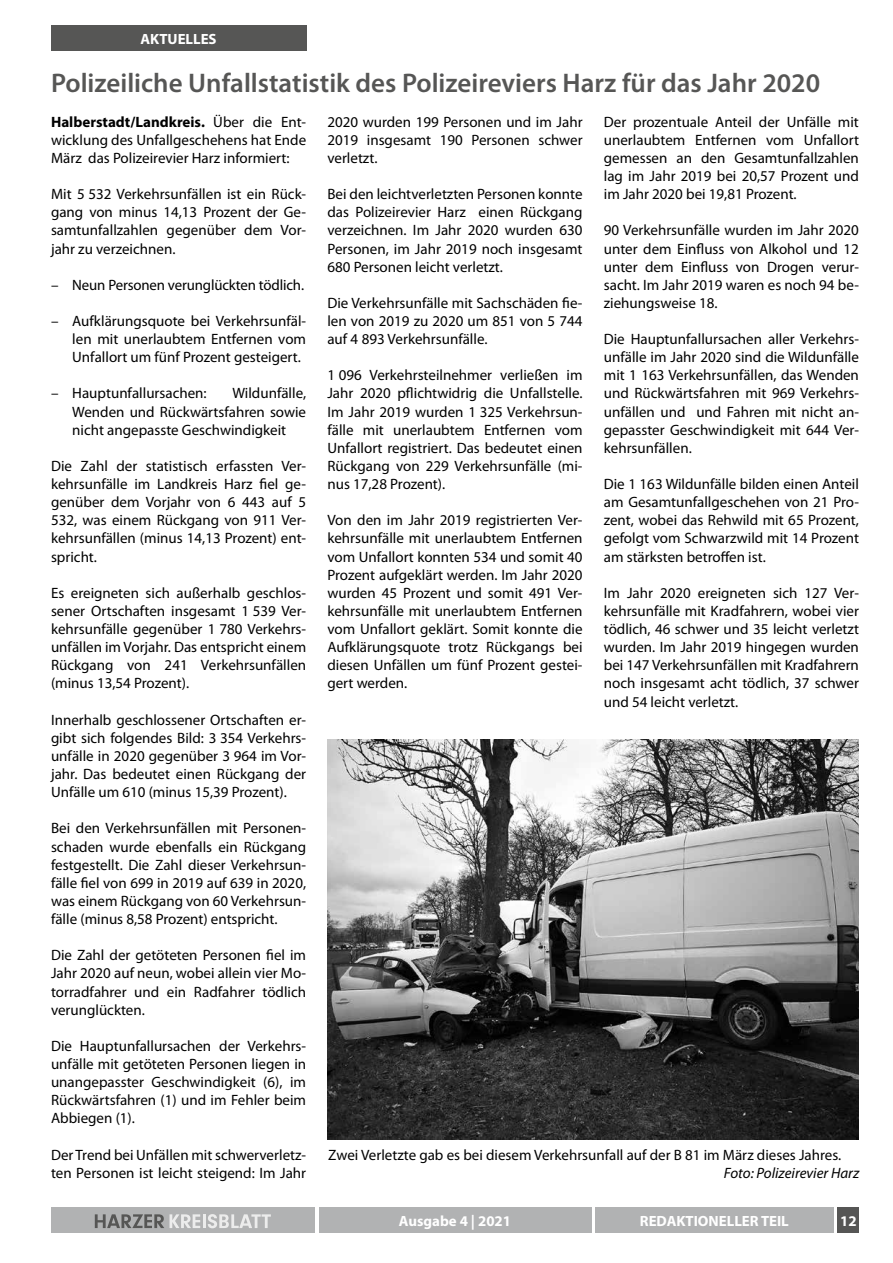
<style>
.page{position:relative;width:893px;height:1263px;background:#fff}
.page>*{position:absolute;margin:0;border:0;box-sizing:border-box;transform-origin:0 0}
.t1{font:600 27px "Myriad Pro";color:#565655}
.t2{font:15px/18.1px "Myriad Pro";color:#000;text-align:justify}
.t3{font:italic 15px "Myriad Pro";color:#000}
.t4{font:700 14.85px "Myriad Pro";color:#fff}
.s1{font-weight:700}
</style>
<div class="page">
<div style="left:51px;top:1208px;width:264px;height:25px;background:#b1b2b3"></div>
<svg style="left:95px;top:1214px;width:176px;height:14px"></svg>
<div style="left:595px;top:1208px;width:238px;height:25px;background:#b1b2b3"></div>
<div style="left:838px;top:1208px;width:21px;height:25px;background:#565655"></div>
<div style="left:319px;top:1208px;width:272px;height:25px;background:#b1b2b3"></div>
<div style="left:51px;top:26px;width:255px;height:25px;background:#565655"></div>
<img style="left:327px;top:740px;width:532px;height:400px">
<p class="t4" style="left:141px;top:29px;width:78px">AKTUELLES</p>
<h1 class="t1" style="left:51px;top:66px;width:771px">Polizeiliche Unfallstatistik des Polizeireviers Harz für das Jahr 2020</h1>
<p class="t2" style="left:51px;top:112px;width:257px"><span class="s1">Halberstadt/Landkreis.</span> Über die Ent&shy;wicklung des Unfallgeschehens hat Ende März das Polizeirevier Harz informiert:</p>
<p class="t2" style="left:51px;top:185px;width:257px">Mit 5 532 Verkehrsunfällen ist ein Rück&shy;gang von minus 14,13 Prozent der Ge&shy;samtunfallzahlen gegenüber dem Vor&shy;jahr zu verzeichnen.</p>
<p class="t2" style="left:51px;top:275px;width:255px">– Neun Personen verunglückten tödlich.</p>
<p class="t2" style="left:72px;top:312px;width:235px;text-indent:-21px">– Aufklärungsquote bei Verkehrsunfäl&shy;len mit unerlaubtem Entfernen vom Unfallort um fünf Prozent gesteigert.</p>
<p class="t2" style="left:51px;top:384px;width:157px">– Hauptunfallursachen:</p>
<p class="t2" style="left:604px;top:112px;width:257px">Der prozentuale Anteil der Unfälle mit unerlaubtem Entfernen vom Unfallort gemessen an den Gesamtunfallzahlen lag im Jahr 2019 bei 20,57 Prozent und im Jahr 2020 bei 19,81 Prozent.</p>
<p class="t2" style="left:604px;top:221px;width:257px">90 Verkehrsunfälle wurden im Jahr 2020 unter dem Einfluss von Alkohol und 12 unter dem Einfluss von Drogen verur&shy;sacht. Im Jahr 2019 waren es noch 94 be&shy;ziehungsweise 18.</p>
<p class="t2" style="left:604px;top:330px;width:257px">Die Hauptunfallursachen aller Verkehrs&shy;unfälle im Jahr 2020 sind die Wildunfälle mit 1 163 Verkehrsunfällen, das Wenden und Rückwärtsfahren mit 969 Verkehrs&shy;unfällen und und Fahren mit nicht an&shy;gepasster Geschwindigkeit mit 644 Ver&shy;kehrsunfällen.</p>
<p class="t2" style="left:604px;top:475px;width:257px">Die 1 163 Wildunfälle bilden einen Anteil am Gesamtunfallgeschehen von 21 Pro&shy;zent, wobei das Rehwild mit 65 Prozent, gefolgt vom Schwarzwild mit 14 Prozent am stärksten betroffen ist.</p>
<p class="t2" style="left:604px;top:583px;width:257px">Im Jahr 2020 ereigneten sich 127 Ver&shy;kehrsunfälle mit Kradfahrern, wobei vier tödlich, 46 schwer und 35 leicht verletzt wurden. Im Jahr 2019 hingegen wurden bei 147 Verkehrsunfällen mit Kradfahrern noch insgesamt acht tödlich, 37 schwer und 54 leicht verletzt.</p>
<p class="t2" style="left:327px;top:112px;width:257px">2020 wurden 199 Personen und im Jahr 2019 insgesamt 190 Personen schwer verletzt.</p>
<p class="t2" style="left:327px;top:185px;width:257px">Bei den leichtverletzten Personen konnte das Polizeirevier Harz einen Rückgang verzeichnen. Im Jahr 2020 wurden 630<br>Personen, im Jahr 2019 noch insgesamt 680 Personen leicht verletzt.</p>
<p class="t2" style="left:327px;top:294px;width:257px">Die Verkehrsunfälle mit Sachschäden fie&shy;len von 2019 zu 2020 um 851 von 5 744 auf 4 893 Verkehrsunfälle.</p>
<p class="t2" style="left:327px;top:366px;width:257px">1 096 Verkehrsteilnehmer verließen im Jahr 2020 pflichtwidrig die Unfallstelle.<br>Im Jahr 2019 wurden 1 325 Verkehrsun&shy;fälle mit unerlaubtem Entfernen vom Unfallort registriert. Das bedeutet einen Rückgang von 229 Verkehrsunfälle (mi&shy;nus 17,28 Prozent).</p>
<p class="t2" style="left:327px;top:511px;width:257px">Von den im Jahr 2019 registrierten Ver&shy;kehrsunfälle mit unerlaubtem Entfernen vom Unfallort konnten 534 und somit 40<br>Prozent aufgeklärt werden. Im Jahr 2020 wurden 45 Prozent und somit 491 Ver&shy;kehrsunfälle mit unerlaubtem Entfernen vom Unfallort geklärt. Somit konnte die Aufklärungsquote trotz Rückgangs bei diesen Unfällen um fünf Prozent gestei&shy;gert werden.</p>
<p class="t2" style="left:72px;top:384px;width:235px;text-indent:160px">Wildunfälle, Wenden und Rückwärtsfahren sowie nicht angepasste Geschwindigkeit</p>
<p class="t2" style="left:51px;top:457px;width:257px">Die Zahl der statistisch erfassten Ver&shy;kehrsunfälle im Landkreis Harz fiel ge&shy;genüber dem Vorjahr von 6 443 auf 5<br>532, was einem Rückgang von 911 Ver&shy;kehrsunfällen (minus 14,13 Prozent) ent&shy;spricht.</p>
<p class="t2" style="left:51px;top:583px;width:257px">Es ereigneten sich außerhalb geschlos&shy;sener Ortschaften insgesamt 1 539 Ver&shy;kehrsunfälle gegenüber 1 780 Verkehrs&shy;unfällen im Vorjahr. Das entspricht einem Rückgang von 241 Verkehrsunfällen (minus 13,54 Prozent).</p>
<p class="t2" style="left:51px;top:710px;width:257px">Innerhalb geschlossener Ortschaften er&shy;gibt sich folgendes Bild: 3 354 Verkehrs&shy;unfälle in 2020 gegenüber 3 964 im Vor&shy;jahr. Das bedeutet einen Rückgang der Unfälle um 610 (minus 15,39 Prozent).</p>
<p class="t2" style="left:51px;top:819px;width:257px">Bei den Verkehrsunfällen mit Personen&shy;schaden wurde ebenfalls ein Rückgang festgestellt. Die Zahl dieser Verkehrsun&shy;fälle fiel von 699 in 2019 auf 639 in 2020, was einem Rückgang von 60 Verkehrsun&shy;fälle (minus 8,58 Prozent) entspricht.</p>
<p class="t2" style="left:51px;top:946px;width:257px">Die Zahl der getöteten Personen fiel im Jahr 2020 auf neun, wobei allein vier Mo&shy;torradfahrer und ein Radfahrer tödlich verunglückten.</p>
<p class="t2" style="left:51px;top:1036px;width:257px">Die Hauptunfallursachen der Verkehrs&shy;unfälle mit getöteten Personen liegen in unangepasster Geschwindigkeit (6), im Rückwärtsfahren (1) und im Fehler beim Abbiegen (1).</p>
<p class="t2" style="left:51px;top:1145px;width:257px">Der Trend bei Unfällen mit schwerverletz&shy;ten Personen ist leicht steigend: Im Jahr</p>
<p class="t2" style="left:328px;top:1145px;width:514px">Zwei Verletzte gab es bei diesem Verkehrsunfall auf der B 81 im März dieses Jahres.</p>
<p class="t3" style="left:724px;top:1163px;width:137px">Foto: Polizeirevier Harz</p>
<p class="t4" style="left:399px;top:1211px;width:114px">Ausgabe 4 | 2021</p>
<p class="t4" style="left:640px;top:1211px;width:150px">REDAKTIONELLER TEIL</p>
<p class="t4" style="left:840px;top:1211px;width:18px">12</p>
</div>
